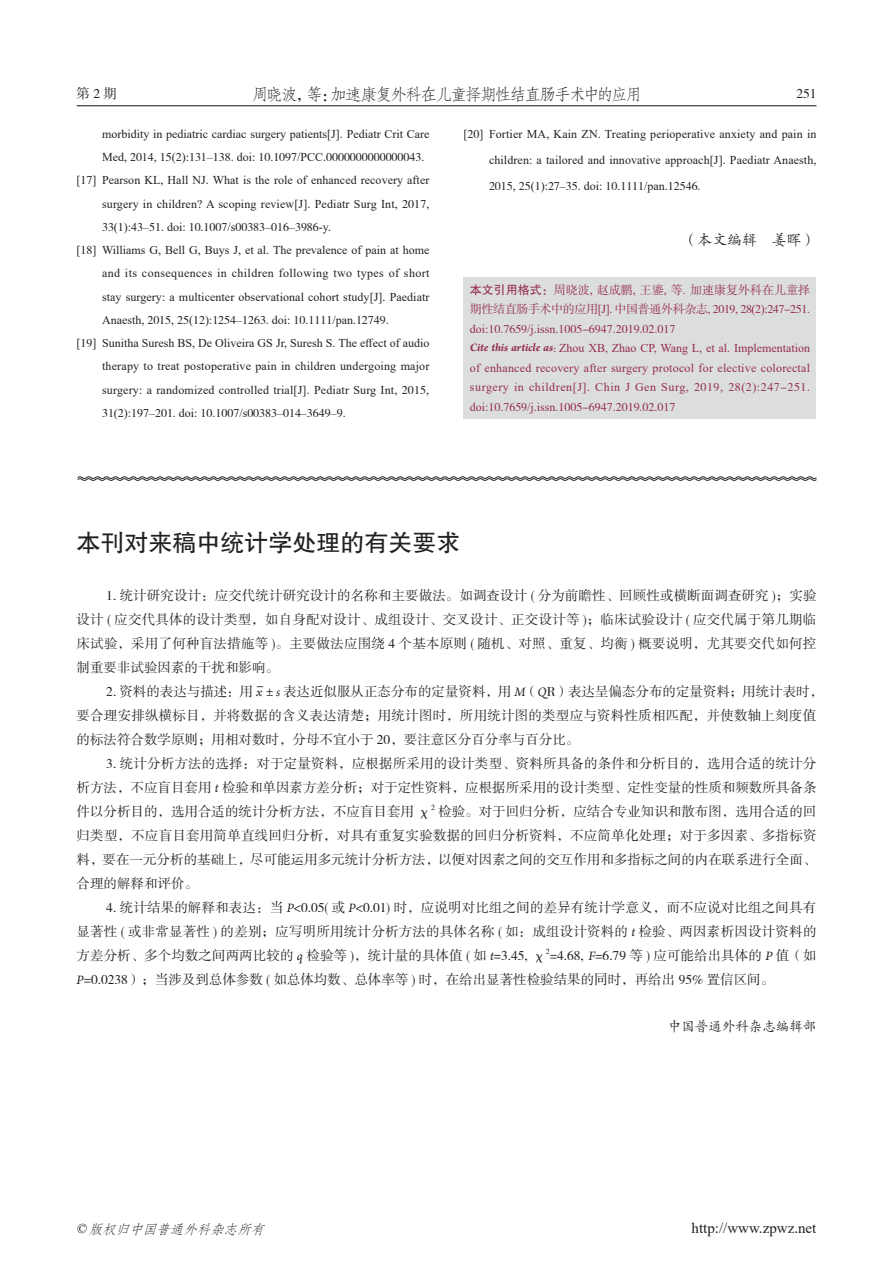
<style>
.page{position:relative;width:893px;height:1263px;background:#fff}
.page>*{position:absolute;margin:0;border:0;box-sizing:border-box;transform-origin:0 0}
.t1{font:24px "FZHTK GBK1 0";color:#231f20}
.t2{font:16.5px "FZFSK GBK1 0";letter-spacing:-.095em;color:#231f20}
.t3{font:15px "Times New Roman";color:#231f20}
.t4{font:15px "FZKTK GBK1 0";letter-spacing:-.01em;color:#231f20}
.t5{font:13.5px/24px "FZSSK GBK1 0";color:#231f20;text-align:justify}
.t6{font:italic 13.5px "FZFSK GBK1 0";color:#231f20}
.t7{font:13.5px "FZKTK GBK1 0";color:#231f20}
.t8{font:12px/23.2px "Times New Roman";letter-spacing:.01em;color:#231f20;text-align:right}
.t9{font:12px "FZSSK GBK1 0";color:#231f20}
.t10{font:12px/19.5px "Times New Roman";letter-spacing:.035em;color:#942d4a;text-align:justify}
.t11{font:12px/19.5px "FZSSK GBK1 0";color:#942d4a;text-align:justify}
.t12{font:7.8px "FZSSK GBK1 0";color:#231f20}
.s1{font-family:"Times New Roman"}
.s2{font-family:"FZSSK GBK1 0"}
.s3{font-family:"FZHTK GBK1 0"}
.s4{font-family:"Arno Pro";font-weight:700;font-style:italic}
.s5{font-family:"Arno Pro"}
.s6{font-family:"Arno Pro";font-style:italic}
</style>
<div class="page">
<hr style="left:77px;top:105px;width:739px;height:1px;background:#231f20">
<div style="left:463px;top:277px;width:353px;height:142px;background:#dcdddf"></div>
<svg style="left:77px;top:476px;width:740px;height:5px"></svg>
<p class="t5" style="left:77px;top:82px;width:42px">第2期</p>
<p class="t2" style="left:252px;top:85px;width:392px">周晓波，等：加速康复外科在儿童择期性结直肠手术中的应用</p>
<p class="t5" style="left:796px;top:82px;width:22px">251</p>
<p class="t8" style="left:102px;top:122px;width:329px">morbidity in pediatric cardiac surgery patients[J]. Pediatr Crit Care</p>
<p class="t9" style="left:102px;top:151px;width:324px"><span class="s1">Med,</span> 2014<span class="s1">,</span> 15<span class="s1">(</span>2<span class="s1">):</span>131<span class="s1">–</span>138<span class="s1">. doi:</span> 10<span class="s1">.</span>1097<span class="s1">/PCC.</span>0000000000000043<span class="s1">.</span></p>
<p class="t8" style="left:77px;top:168px;width:354px">[<span class="s2">17</span>] Pearson KL, Hall NJ. What is the role of enhanced recovery after surgery in children? A scoping review[J]. Pediatr Surg Int, <span class="s2">2017</span>,</p>
<p class="t9" style="left:102px;top:220px;width:231px">33<span class="s1">(</span>1<span class="s1">):</span>43<span class="s1">–</span>51<span class="s1">. doi:</span> 10<span class="s1">.</span>1007<span class="s1">/s</span>00383<span class="s1">–</span>016<span class="s1">–</span>3986<span class="s1">-y.</span></p>
<p class="t8" style="left:102px;top:238px;width:329px;text-align:justify;text-indent:-26px">[<span class="s2">18</span>] Williams G, Bell G, Buys J, et al. The prevalence of pain at home and its consequences in children following two types of short stay surgery: a multicenter observational cohort study[J]. Paediatr</p>
<p class="t9" style="left:102px;top:313px;width:288px"><span class="s1">Anaesth,</span> 2015<span class="s1">,</span> 25<span class="s1">(</span>12<span class="s1">):</span>1254<span class="s1">–</span>1263<span class="s1">. doi:</span> 10<span class="s1">.</span>1111<span class="s1">/pan.</span>12749<span class="s1">.</span></p>
<p class="t8" style="left:102px;top:331px;width:329px;text-align:justify;text-indent:-26px">[<span class="s2">19</span>] Sunitha Suresh BS, De Oliveira GS Jr, Suresh S. The effect of audio therapy to treat postoperative pain in children undergoing major surgery: a randomized controlled trial[J]. Pediatr Surg Int, <span class="s2">2015</span>,</p>
<p class="t9" style="left:102px;top:406px;width:245px">31<span class="s1">(</span>2<span class="s1">):</span>197<span class="s1">–</span>201<span class="s1">. doi:</span> 10<span class="s1">.</span>1007<span class="s1">/s</span>00383<span class="s1">–</span>014<span class="s1">–</span>3649<span class="s1">–</span>9<span class="s1">.</span></p>
<p class="t8" style="left:463px;top:120px;width:354px;line-height:26.1px">[<span class="s2">20</span>] Fortier MA, Kain ZN. Treating perioperative anxiety and pain in children: a tailored and innovative approach[J]. Paediatr Anaesth,</p>
<p class="t9" style="left:489px;top:180px;width:213px">2015<span class="s1">,</span> 25<span class="s1">(</span>1<span class="s1">):</span>27<span class="s1">–</span>35<span class="s1">. doi:</span> 10<span class="s1">.</span>1111<span class="s1">/pan.</span>12546<span class="s1">.</span></p>
<p class="t4" style="left:683px;top:232px;width:135px">（本文编辑　姜晖）</p>
<p class="t11" style="left:470px;top:280px;width:342px"><span class="s3">本文引用格式：</span>周晓波<span class="s1">,</span> 赵成鹏<span class="s1">,</span> 王鎏<span class="s1">,</span> 等<span class="s1">.</span> 加速康复外科在儿童择期性结直肠手术中的应用<span class="s1">[J].</span> 中国普通外科杂志<span class="s1">,</span> 2019<span class="s1">,</span> 28<span class="s1">(</span>2<span class="s1">):</span>247-251<span class="s1">. doi:</span>10<span class="s1">.</span>7659<span class="s1">/j.issn.</span>1005-6947<span class="s1">.</span>2019<span class="s1">.</span>02<span class="s1">.</span>017</p>
<p class="t10" style="left:470px;top:338px;width:342px"><span class="s4">Cite this article as</span><span class="s5">:</span> Zhou XB, Zhao CP, Wang L, et al. Implementation of enhanced recovery after surgery protocol for elective colorectal surgery in children[J]. Chin J Gen Surg, <span class="s2">2019</span>, <span class="s2">28</span>(<span class="s2">2</span>):<span class="s2">247-251</span>.</p>
<p class="t11" style="left:470px;top:397px;width:207px"><span class="s1">doi:</span>10<span class="s1">.</span>7659<span class="s1">/j.issn.</span>1005-6947<span class="s1">.</span>2019<span class="s1">.</span>02<span class="s1">.</span>017</p>
<h1 class="t1" style="left:77px;top:529px;width:385px">本刊对来稿中统计学处理的有关要求</h1>
<p class="t5" style="left:77px;top:584px;width:741px;text-indent:30px">1. 统计研究设计：应交代统计研究设计的名称和主要做法。如调查设计 ( 分为前瞻性、回顾性或横断面调查研究 )；实验设计 ( 应交代具体的设计类型，如自身配对设计、成组设计、交叉设计、正交设计等 )；临床试验设计 ( 应交代属于第几期临床试验，采用了何种盲法措施等 )。主要做法应围绕 4 个基本原则 ( 随机、对照、重复、均衡 ) 概要说明，尤其要交代如何控制重要非试验因素的干扰和影响。</p>
<p class="t5" style="left:77px;top:680px;width:748px;text-align:left;text-indent:30px">2. 资料的表达与描述：用 <span class="s6">x</span>- <span class="s6">± s</span> 表达近似服从正态分布的定量资料，用 <span class="s6">M</span>（<span class="s6">Q</span>R）表达呈偏态分布的定量资料；用统计表时，要合理安排纵横标目，并将数据的含义表达清楚；用统计图时，所用统计图的类型应与资料性质相匹配，并使数轴上刻度值的标法符合数学原则；用相对数时，分母不宜小于 20，要注意区分百分率与百分比。</p>
<p class="t5" style="left:77px;top:752px;width:741px;text-indent:30px">3. 统计分析方法的选择：对于定量资料，应根据所采用的设计类型、资料所具备的条件和分析目的，选用合适的统计分析方法，不应盲目套用 <span class="s6">t</span> 检验和单因素方差分析；对于定性资料，应根据所采用的设计类型、定性变量的性质和频数所具备条件以分析目的，选用合适的统计分析方法，不应盲目套用 χ</p>
<p class="t12" style="left:431px;top:803px;width:5px">2</p>
<p class="t5" style="left:77px;top:800px;width:742px;text-indent:362px">检验。对于回归分析，应结合专业知识和散布图，选用合适的回归类型，不应盲目套用简单直线回归分析，对具有重复实验数据的回归分析资料，不应简单化处理；对于多因素、多指标资料，要在一元分析的基础上，尽可能运用多元统计分析方法，以便对因素之间的交互作用和多指标之间的内在联系进行全面、合理的解释和评价。</p>
<p class="t5" style="left:77px;top:896px;width:741px;text-indent:30px">4. 统计结果的解释和表达：当 <span class="s6">P</span>&lt;0.05( 或 <span class="s6">P</span>&lt;0.01) 时，应说明对比组之间的差异有统计学意义，而不应说对比组之间具有显著性 ( 或非常显著性 ) 的差别；应写明所用统计分析方法的具体名称 ( 如：成组设计资料的 <span class="s6">t</span> 检验、两因素析因设计资料的方差分析、多个均数之间两两比较的 <span class="s6">q</span> 检验等 )，统计量的具体值 ( 如 <span class="s6">t</span>=3.45, χ =4.68, <span class="s6">F</span>=6.79 等 ) 应可能给出具体的 <span class="s6">P</span> 值（如</p>
<p class="t12" style="left:546px;top:947px;width:5px">2</p>
<p class="t5" style="left:77px;top:968px;width:699px"><span class="s6">P</span>=0.0238）；当涉及到总体参数 ( 如总体均数、总体率等 ) 时，在给出显著性检验结果的同时，再给出 95% 置信区间。</p>
<p class="t7" style="left:668px;top:1019px;width:150px">中国普通外科杂志编辑部</p>
<p class="t6" style="left:76px;top:1221px;width:194px"><span class="s1">©</span> 版权归中国普通外科杂志所有</p>
<p class="t3" style="left:692px;top:1217px;width:126px">http://www.zpwz.net</p>
</div>
